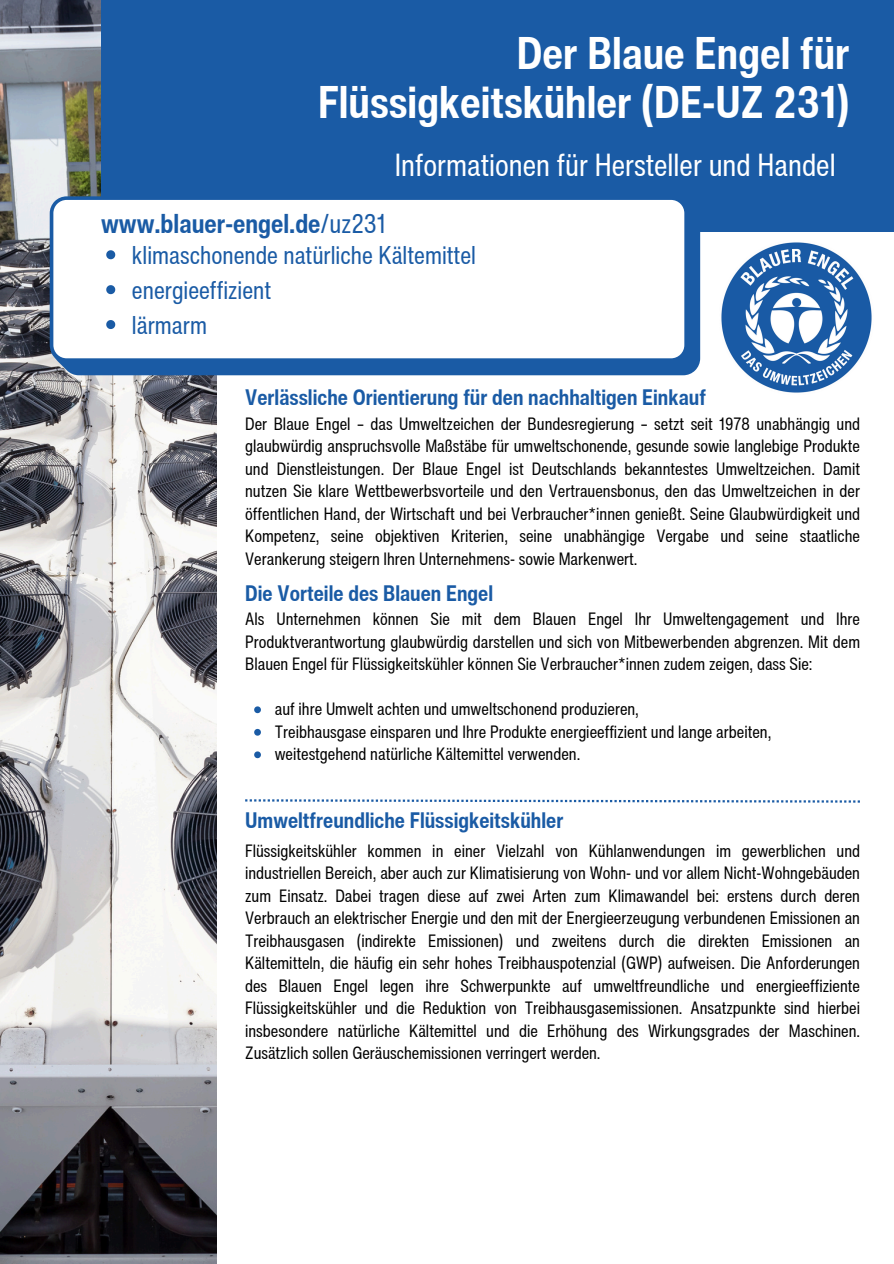
<style>
.page{position:relative;width:894px;height:1264px;background:#fff}
.page>*{position:absolute;margin:0;border:0;box-sizing:border-box;transform-origin:0 0}
.t1{font:700 condensed 44.55px/48.3px "Helvetica Now Text";color:#fff;text-align:right}
.t2{font:condensed 31.05px "Helvetica Now Text";color:#fff}
.t3{font:700 condensed 26.55px "Helvetica Now Text";color:#1a5ba5}
.t4{font:condensed 25.05px "Helvetica Now Text";color:#1a5ba5}
.t5{font:700 condensed 21.9px "Helvetica Now Text";color:#1a5ba5}
.t6{font:condensed 17.4px/22.5px "Helvetica Now Text";color:#000;text-align:justify}
.s1{font-weight:400}
</style>
<div class="page">
<img style="left:0;top:0;width:216px;height:1263px">
<div style="left:101px;top:0;width:792px;height:231px;background:#1a5ba5"></div>
<div style="left:51px;top:231px;width:649px;height:144px;background:#1a5ba5"></div>
<svg style="left:50px;top:196px;width:637px;height:166px"></svg>
<svg style="left:106px;top:250px;width:9px;height:9px"></svg>
<svg style="left:106px;top:285px;width:9px;height:9px"></svg>
<svg style="left:106px;top:320px;width:9px;height:9px"></svg>
<img style="left:721px;top:242px;width:151px;height:151px">
<svg style="left:245px;top:799px;width:614px;height:3px"></svg>
<svg style="left:254px;top:706px;width:7px;height:7px"></svg>
<svg style="left:254px;top:729px;width:7px;height:6px"></svg>
<svg style="left:254px;top:751px;width:7px;height:7px"></svg>
<p class="t1" style="left:318px;top:28px;width:533px">Der Blaue Engel für<br>Flüssigkeitskühler (DE-UZ 231)</p>
<p class="t2" style="left:394px;top:141px;width:442px">Informationen für Hersteller und Handel</p>
<h1 class="t3" style="left:101px;top:203px;width:286px">www.blauer-engel.de<span class="s1">/uz231</span></h1>
<h2 class="t4" style="left:132px;top:236px;width:345px">klimaschonende natürliche Kältemittel</h2>
<p class="t4" style="left:132px;top:271px;width:141px">energieeffizient</p>
<h3 class="t4" style="left:132px;top:306px;width:76px">lärmarm</h3>
<p class="t5" style="left:245px;top:381px;width:462px">Verlässliche Orientierung für den nachhaltigen Einkauf</p>
<p class="t6" style="left:245px;top:412px;width:616px">Der Blaue Engel – das Umweltzeichen der Bundesregierung – setzt seit 1978 unabhängig und glaubwürdig anspruchsvolle Maßstäbe für umweltschonende, gesunde sowie langlebige Produkte und Dienstleistungen. Der Blaue Engel ist Deutschlands bekanntestes Umweltzeichen. Damit nutzen Sie klare Wettbewerbsvorteile und den Vertrauensbonus, den das Umweltzeichen in der öffentlichen Hand, der Wirtschaft und bei Verbraucher*innen genießt. Seine Glaubwürdigkeit und Kompetenz, seine objektiven Kriterien, seine unabhängige Vergabe und seine staatliche Verankerung steigern Ihren Unternehmens- sowie Markenwert.</p>
<p class="t5" style="left:245px;top:576px;width:249px">Die Vorteile des Blauen Engel</p>
<h4 class="t6" style="left:245px;top:607px;width:616px">Als Unternehmen können Sie mit dem Blauen Engel Ihr Umweltengagement und Ihre Produktverantwortung glaubwürdig darstellen und sich von Mitbewerbenden abgrenzen. Mit dem Blauen Engel für Flüssigkeitskühler können Sie Verbraucher*innen zudem zeigen, dass Sie:</h4>
<p class="t6" style="left:275px;top:697px;width:365px">auf ihre Umwelt achten und umweltschonend produzieren,</p>
<h4 class="t6" style="left:275px;top:720px;width:498px">Treibhausgase einsparen und Ihre Produkte energieeffizient und lange arbeiten,</h4>
<p class="t6" style="left:275px;top:742px;width:307px">weitestgehend natürliche Kältemittel verwenden.</p>
<p class="t5" style="left:245px;top:803px;width:319px">Umweltfreundliche Flüssigkeitskühler</p>
<p class="t6" style="left:245px;top:839px;width:616px">Flüssigkeitskühler kommen in einer Vielzahl von Kühlanwendungen im gewerblichen und industriellen Bereich, aber auch zur Klimatisierung von Wohn- und vor allem Nicht-Wohngebäuden zum Einsatz. Dabei tragen diese auf zwei Arten zum Klimawandel bei: erstens durch deren Verbrauch an elektrischer Energie und den mit der Energieerzeugung verbundenen Emissionen an Treibhausgasen (indirekte Emissionen) und zweitens durch die direkten Emissionen an Kältemitteln, die häufig ein sehr hohes Treibhauspotenzial (GWP) aufweisen. Die Anforderungen des Blauen Engel legen ihre Schwerpunkte auf umweltfreundliche und energieeffiziente Flüssigkeitskühler und die Reduktion von Treibhausgasemissionen. Ansatzpunkte sind hierbei insbesondere natürliche Kältemittel und die Erhöhung des Wirkungsgrades der Maschinen.<br>Zusätzlich sollen Geräuschemissionen verringert werden.</p>
</div>
